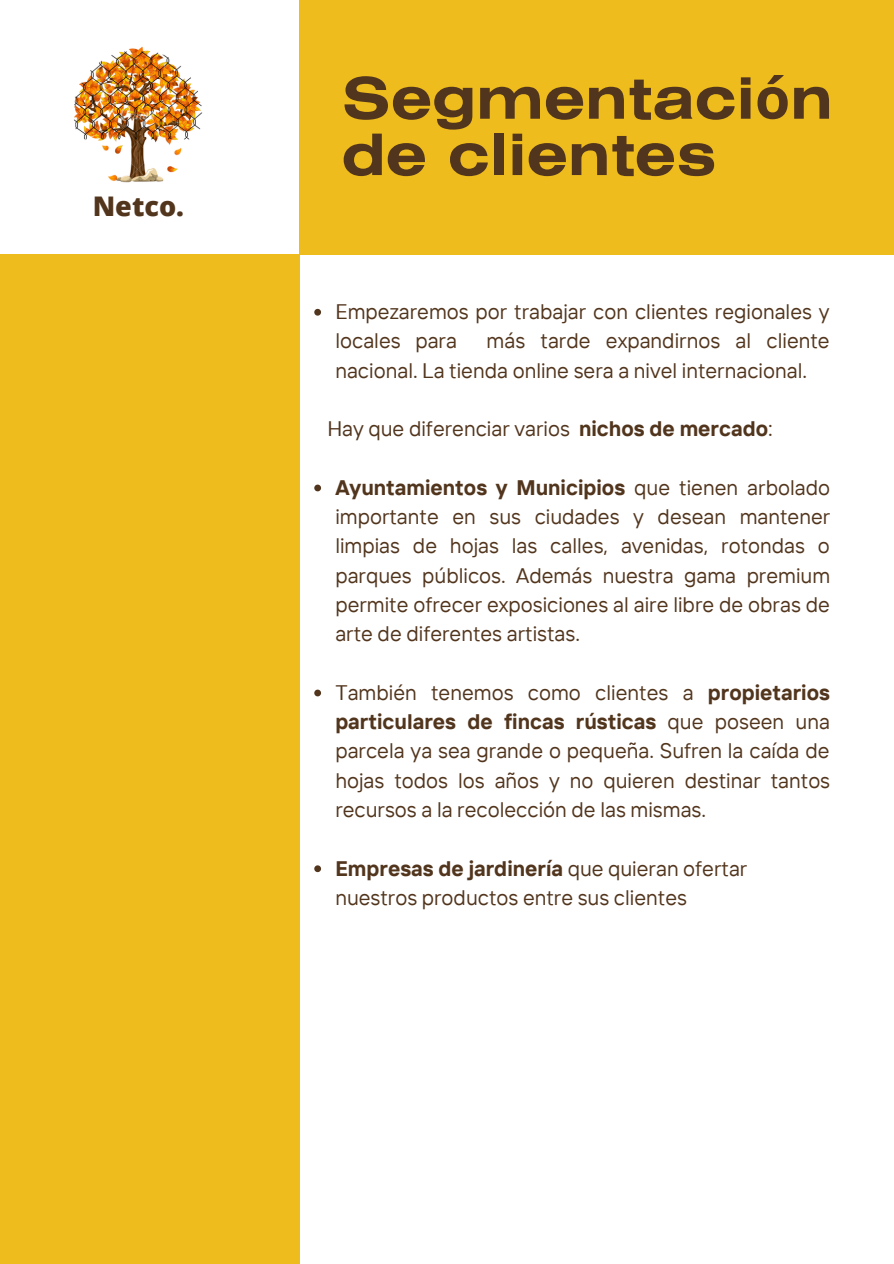
<style>
.page{position:relative;width:894px;height:1264px;background:#fff}
.page>*{position:absolute;margin:0;border:0;box-sizing:border-box;transform-origin:0 0}
.t1{font:700 57px/56.2px "Helios Ext";color:#52351d}
.t2{font:800 27px "Open Sans";color:#52351d}
.t3{font:21px/29.2px "TT Interphases";color:#52351d}
.s1{font-family:"Noto Sans"}
.s2{font-weight:700}
</style>
<div class="page">
<div style="left:0;top:254px;width:299px;height:1009px;background:#eebc1d"></div>
<div style="left:299px;top:0;width:594px;height:254px;background:#eebc1d"></div>
<svg style="left:314px;top:309px;width:7px;height:6px"></svg>
<svg style="left:314px;top:484px;width:7px;height:7px"></svg>
<svg style="left:314px;top:689px;width:7px;height:7px"></svg>
<svg style="left:314px;top:865px;width:7px;height:7px"></svg>
<img style="left:74px;top:46px;width:129px;height:137px">
<p class="t2" style="left:93px;top:187px;width:93px">Netco.</p>
<h1 class="t1" style="left:341px;top:75px;width:492px">Segmentaci<span class="s1">ó</span>n de clientes</h1>
<p class="t3" style="left:335px;top:296px;width:495px">Empezaremos por trabajar con clientes regionales y locales para</p>
<p class="t3" style="left:335px;top:326px;width:495px;text-indent:151px">más tarde expandirnos al cliente nacional. La tienda online sera a nivel internacional.</p>
<p class="t3" style="left:327px;top:413px;width:447px">Hay que diferenciar varios <span class="s2">nichos de mercado</span>:</p>
<p class="t3" style="left:335px;top:472px;width:496px;text-align:justify"><span class="s2">Ayuntamientos y Municipios</span> que tienen arbolado importante en sus ciudades y desean mantener limpias de hojas las calles, avenidas, rotondas o parques públicos. Además nuestra gama premium permite ofrecer exposiciones al aire libre de obras de arte de diferentes artistas.</p>
<p class="t3" style="left:335px;top:677px;width:496px;text-align:justify">También tenemos como clientes a <span class="s2">propietarios particulares de fincas rústicas</span> que poseen una parcela ya sea grande o pequeña. Sufren la caída de hojas todos los años y no quieren destinar tantos recursos a la recolección de las mismas.</p>
<p class="t3" style="left:335px;top:853px;width:413px"><span class="s2">Empresas de jardinería</span> que quieran ofertar nuestros productos entre sus clientes</p>
</div>
